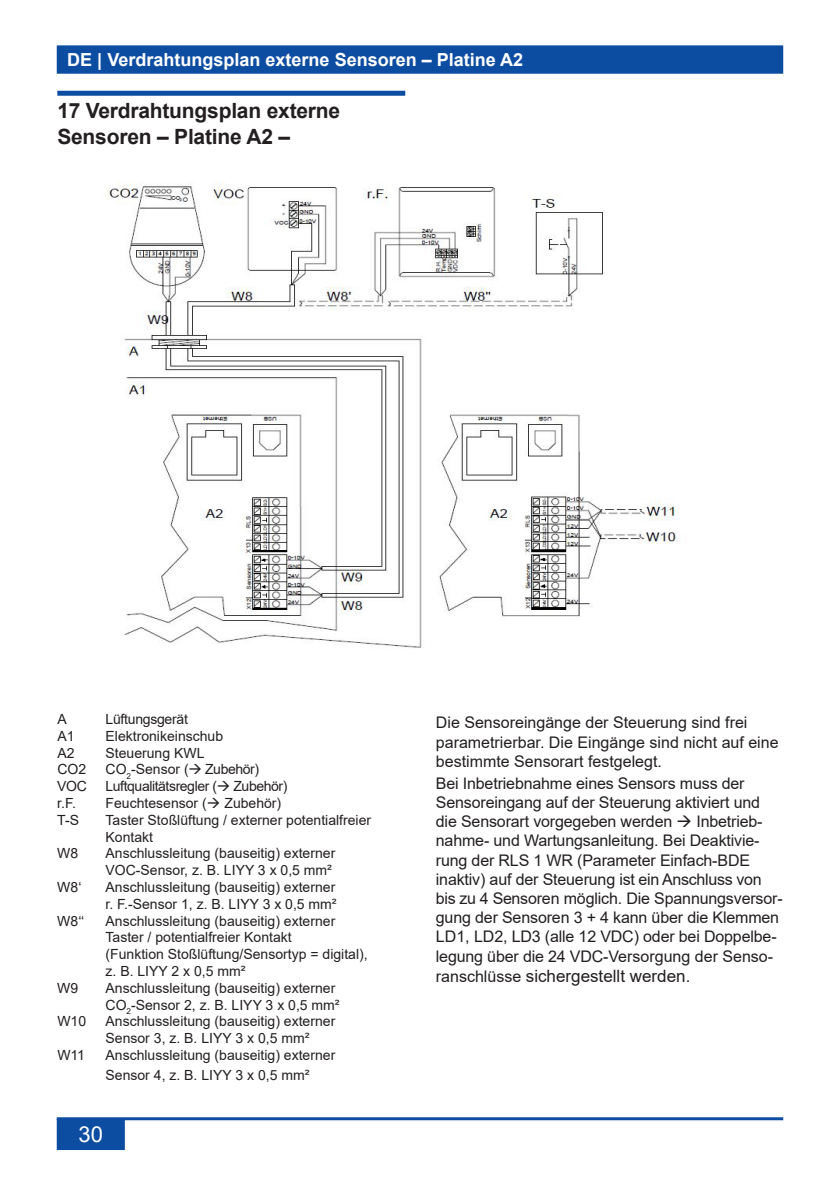
<style>
.page{position:relative;width:840px;height:1191px;background:#fff}
.page>*{position:absolute;margin:0;border:0;box-sizing:border-box;transform-origin:0 0}
.t1{font:22px "Arial";color:#fff}
.t2{font:700 21px/25.2px "Arial";letter-spacing:-.01em;color:#231f20}
.t3{font:700 18px "Arial";color:#fff}
.t4{font:17px "Arial";color:#231f20}
.t5{font:16px/19.2px "Arial";letter-spacing:-.01em;color:#231f20}
.t6{font:14px/16.8px "Arial";color:#231f20}
.t7{font:14px "Arial";letter-spacing:-.03em;color:#231f20}
.t8{font:14px "Arial";letter-spacing:-.02em;color:#231f20}
.s1{font-size:16px}
</style>
<div class="page">
<div style="left:58px;top:1119px;width:66px;height:30px;background:#0d4da1"></div>
<div style="left:57px;top:1118px;width:68px;height:32px;border:2px solid #0d4da1"></div>
<hr style="left:57px;top:1117px;width:725px;height:3px;background:#0d4da1">
<div style="left:58px;top:46px;width:723px;height:27px;background:#0d4da1"></div>
<div style="left:57px;top:45px;width:725px;height:29px;border:2px solid #0d4da1"></div>
<div style="left:57px;top:91px;width:348px;height:5px;background:#0d4da1"></div>
<img style="left:107px;top:181px;width:570px;height:467px">
<p class="t3" style="left:67px;top:47px;width:457px">DE | Verdrahtungsplan externe Sensoren – Platine A2</p>
<h2 class="t2" style="left:57px;top:99px;width:284px">17 Verdrahtungsplan externe<br>Sensoren – Platine A2 –</h2>
<p class="t6" style="left:57px;top:710px;width:11px">A</p>
<p class="t8" style="left:105px;top:709px;width:84px">Lüftungsgerät</p>
<p class="t6" style="left:57px;top:727px;width:19px">A1</p>
<p class="t6" style="left:105px;top:727px;width:119px">Elektronikeinschub</p>
<p class="t6" style="left:57px;top:744px;width:19px">A2</p>
<p class="t6" style="left:105px;top:744px;width:100px">Steuerung KWL</p>
<p class="t6" style="left:57px;top:761px;width:30px">CO2</p>
<p class="t6" style="left:105px;top:761px;width:155px">CO<sub>2</sub>-Sensor (→ Zubehör)</p>
<p class="t6" style="left:57px;top:777px;width:31px">VOC</p>
<p class="t7" style="left:105px;top:776px;width:183px">Luftqualitätsregler (→ Zubehör)</p>
<p class="t6" style="left:57px;top:794px;width:20px">r.F.</p>
<p class="t6" style="left:105px;top:794px;width:177px">Feuchtesensor (→ Zubehör)</p>
<p class="t6" style="left:57px;top:811px;width:23px">T-S</p>
<p class="t6" style="left:105px;top:811px;width:267px">Taster Stoßlüftung / externer potentialfreier<br>Kontakt</p>
<p class="t6" style="left:57px;top:845px;width:22px">W8</p>
<p class="t6" style="left:105px;top:845px;width:231px">Anschlussleitung (bauseitig) externer<br>VOC-Sensor, z. B. LIYY 3 x 0,5 mm²</p>
<p class="t6" style="left:57px;top:878px;width:26px">W8‘</p>
<p class="t6" style="left:105px;top:878px;width:232px">Anschlussleitung (bauseitig) externer r. F.-Sensor 1, z. B. LIYY 3 x 0,5 mm²</p>
<p class="t6" style="left:57px;top:912px;width:28px">W8‘‘</p>
<p class="t6" style="left:105px;top:912px;width:263px">Anschlussleitung (bauseitig) externer Taster / potentialfreier Kontakt<br>(Funktion Stoßlüftung/Sensortyp = digital), z. B. LIYY 2 x 0,5 mm²</p>
<p class="t6" style="left:57px;top:979px;width:22px">W9</p>
<p class="t6" style="left:105px;top:979px;width:235px">Anschlussleitung (bauseitig) externer<br>CO<sub>2</sub>-Sensor 2, z. B. LIYY 3 x 0,5 mm²</p>
<p class="t6" style="left:57px;top:1013px;width:30px">W10</p>
<p class="t6" style="left:105px;top:1013px;width:231px">Anschlussleitung (bauseitig) externer<br>Sensor 3, z. B. LIYY 3 x 0,5 mm²</p>
<p class="t6" style="left:57px;top:1046px;width:29px">W11</p>
<p class="t6" style="left:105px;top:1044px;width:231px;line-height:20.4px">Anschlussleitung (bauseitig) externer<br>Sensor 4, z. B. LIYY 3 x 0,5 mm²</p>
<h1 class="t1" style="left:78px;top:1119px;width:26px">30</h1>
<p class="t5" style="left:435px;top:713px;width:344px">Die Sensoreingänge der Steuerung sind frei parametrierbar. Die Eingänge sind nicht auf eine bestimmte Sensorart festgelegt.</p>
<p class="t5" style="left:435px;top:773px;width:348px">Bei Inbetriebnahme eines Sensors muss der Sensoreingang auf der Steuerung aktiviert und die Sensorart vorgegeben werden → Inbetrieb&shy;nahme- und Wartungsanleitung. Bei Deaktivie&shy;rung der RLS 1 WR (Parameter Einfach-BDE inaktiv) auf der Steuerung ist ein Anschluss von bis zu 4 Sensoren möglich. Die Spannungsversor&shy;gung der Sensoren 3 + 4 kann über die Klemmen LD1, LD2, LD3 (alle 12 VDC) oder bei Doppelbe&shy;legung über die 24 VDC-Versorgung der Senso-</p>
<p class="t4" style="left:435px;top:964px;width:256px"><span class="s1">ranschlüsse</span> sichergestellt werden.</p>
</div>
